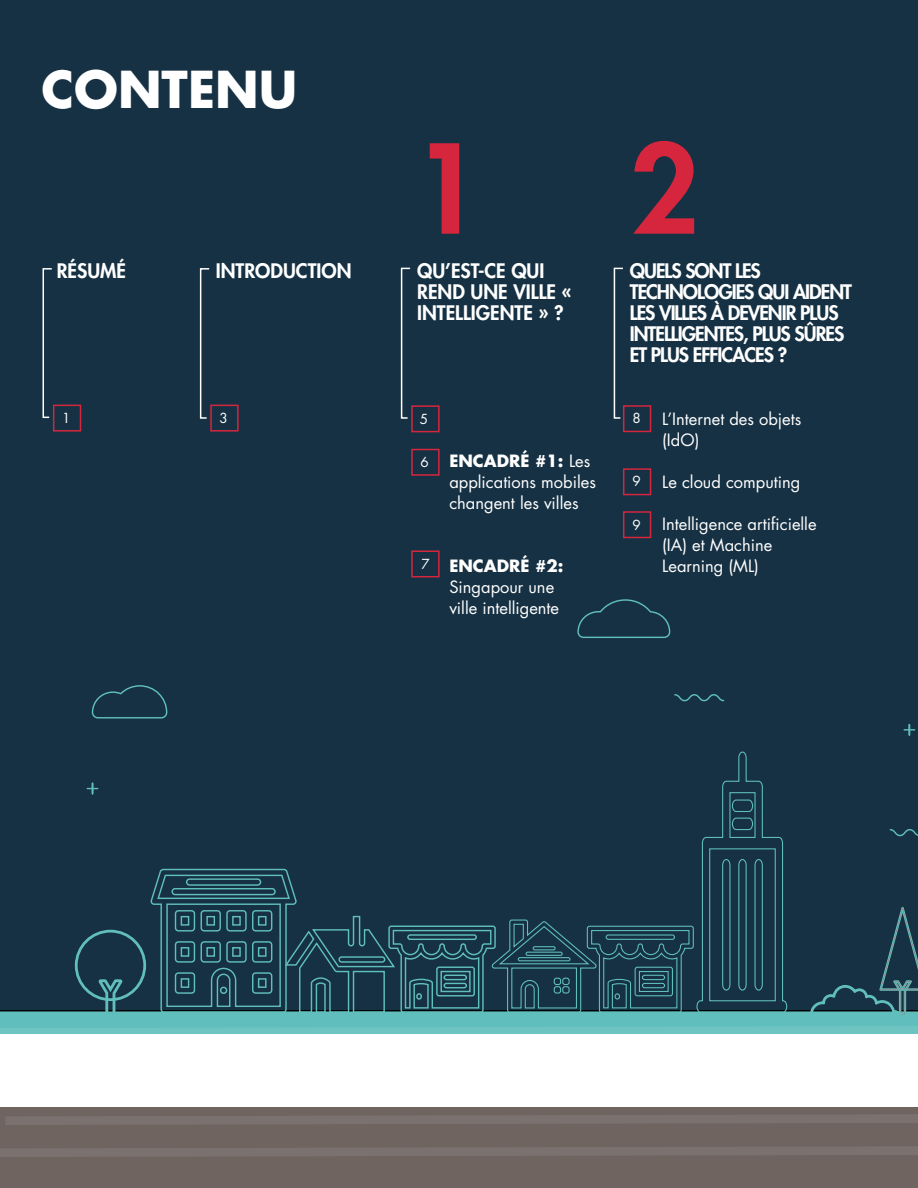
<style>
.page{position:relative;width:918px;height:1188px;background:#fff}
.page>*{position:absolute;margin:0;border:0;box-sizing:border-box;transform-origin:0 0}
.t1{font:800 120px "Futura Std";color:#d5263e}
.t2{font:700 49.5px "Futura Std";color:#fff}
.t3{font:800 19.5px/21px "Futura Std";letter-spacing:-.05em;color:#fff}
.t4{font:800 19.5px/21px "Futura Std";color:#fff}
.t5{font:16.5px/21px "Futura Std";color:#fff}
.t6{font:700 16.5px "Futura Std";color:#fff}
.t7{font:13.5px "Futura Std";color:#fff}
.s1{font-weight:700}
</style>
<div class="page">
<div style="left:0;top:1089px;width:918px;height:99px;background:#6f6460"></div>
<svg style="left:0;top:1147px;width:918px;height:10px"></svg>
<div style="left:0;top:0;width:918px;height:751px;background:#163143"></div>
<svg style="left:904px;top:725px;width:11px;height:10px"></svg>
<svg style="left:673px;top:693px;width:52px;height:9px"></svg>
<svg style="left:91px;top:684px;width:77px;height:35px;background:#1d3e4e"></svg>
<svg style="left:577px;top:599px;width:94px;height:40px;background:#1c3c4d"></svg>
<svg style="left:0;top:751px;width:918px;height:374px"></svg>
<div style="left:171px;top:888px;width:105px;height:7px;border:1px solid #60bfbc;border-radius:3px"></div>
<div style="left:186px;top:878px;width:75px;height:8px;border:1px solid #60bfbc;border-radius:3px"></div>
<div style="left:220px;top:987px;width:7px;height:7px;border:1px solid #60bfbc;border-radius:50%"></div>
<div style="left:623px;top:405px;width:28px;height:27px;border:2px solid #d5263e"></div>
<div style="left:623px;top:468px;width:28px;height:27px;border:2px solid #d5263e"></div>
<div style="left:623px;top:511px;width:28px;height:27px;border:2px solid #d5263e"></div>
<div style="left:411px;top:405px;width:29px;height:27px;border:2px solid #d5263e"></div>
<div style="left:53px;top:405px;width:28px;height:27px;border:2px solid #d5263e"></div>
<div style="left:210px;top:405px;width:29px;height:27px;border:2px solid #d5263e"></div>
<div style="left:411px;top:449px;width:29px;height:27px;border:2px solid #d5263e"></div>
<div style="left:411px;top:550px;width:29px;height:27px;border:2px solid #d5263e"></div>
<svg style="left:400px;top:267px;width:12px;height:152px;background:#364c5c"></svg>
<svg style="left:42px;top:267px;width:11px;height:152px;background:#384f5e"></svg>
<svg style="left:199px;top:267px;width:12px;height:152px;background:#364c5c"></svg>
<svg style="left:613px;top:267px;width:11px;height:152px;background:#394f5e"></svg>
<h2 class="t2" style="left:41px;top:57px;width:257px">CONTENU</h2>
<p class="t3" style="left:57px;top:260px;width:71px">RÉSUMÉ</p>
<p class="t4" style="left:216px;top:260px;width:137px">INTRODUCTION</p>
<h1 class="t1" style="left:412px;top:113px;width:71px">1</h1>
<h1 class="t1" style="left:630px;top:113px;width:71px">2</h1>
<p class="t4" style="left:417px;top:260px;width:156px">QU’EST-CE QUI<br>REND UNE VILLE «<br>INTELLIGENTE » ?</p>
<p class="t3" style="left:630px;top:260px;width:224px">QUELS SONT LES<br>TECHNOLOGIES QUI AIDENT<br>LES VILLES À DEVENIR PLUS<br>INTELLIGENTES, PLUS SÛRES<br>ET PLUS EFFICACES ?</p>
<p class="t7" style="left:62px;top:409px;width:10px">1</p>
<p class="t7" style="left:220px;top:409px;width:10px">3</p>
<p class="t7" style="left:420px;top:410px;width:10px">5</p>
<p class="t7" style="left:421px;top:453px;width:10px">6</p>
<p class="t7" style="left:421px;top:555px;width:10px">7</p>
<p class="t5" style="left:449px;top:450px;width:148px"><span class="s1">ENCADRÉ #1:</span> Les applications mobiles changent les villes</p>
<p class="t6" style="left:449px;top:554px;width:116px">ENCADRÉ #2:</p>
<p class="t5" style="left:449px;top:576px;width:111px">Singapour une ville intelligente</p>
<p class="t7" style="left:632px;top:410px;width:10px">8</p>
<p class="t7" style="left:632px;top:473px;width:10px">9</p>
<p class="t7" style="left:632px;top:517px;width:10px">9</p>
<p class="t5" style="left:662px;top:408px;width:141px">L’Internet des objets (IdO)</p>
<p class="t5" style="left:662px;top:471px;width:140px">Le cloud computing</p>
<p class="t5" style="left:662px;top:513px;width:156px">Intelligence artificielle (IA) et Machine<br>Learning (ML)</p>
</div>
